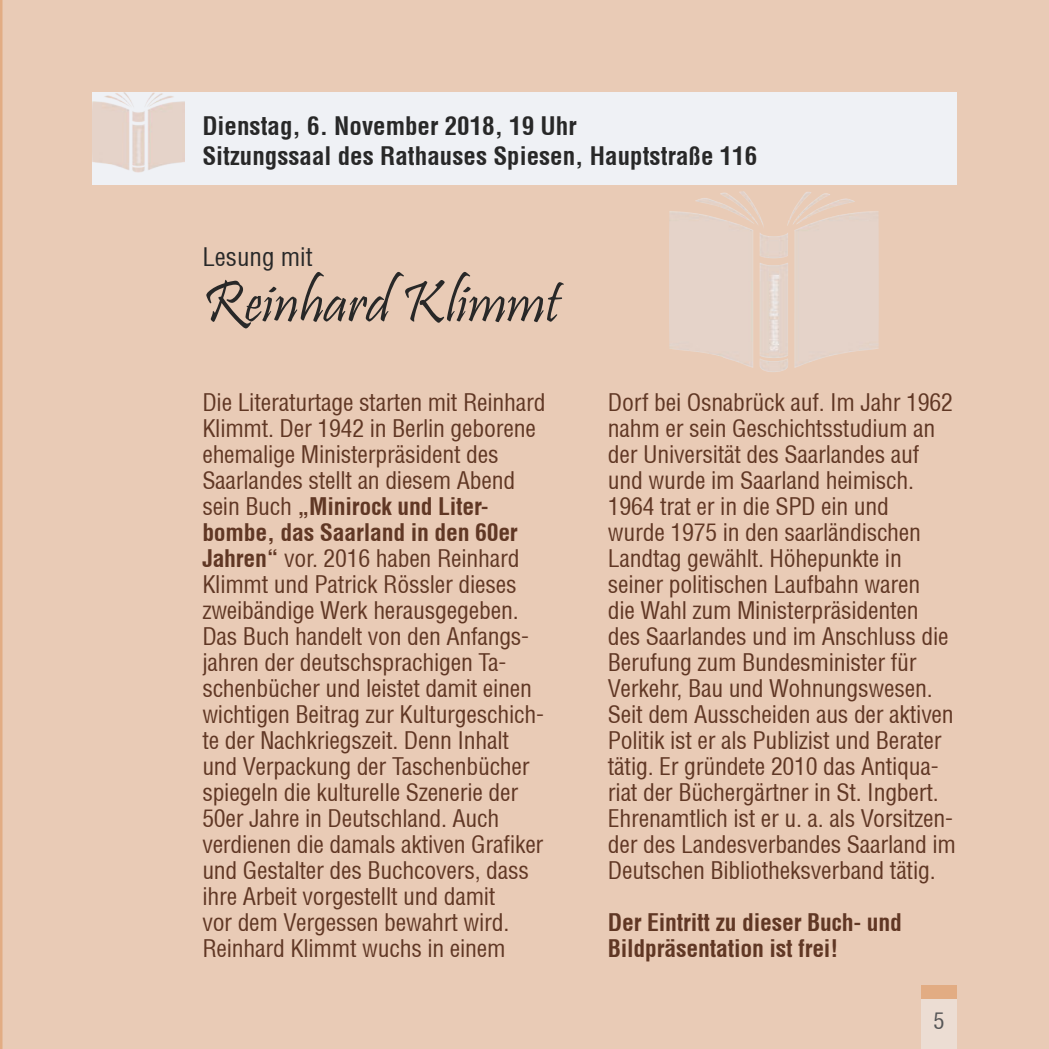
<style>
.page{position:relative;width:1049px;height:1049px;background:#e9cbb6}
.page>*{position:absolute;margin:0;border:0;box-sizing:border-box;transform-origin:0 0}
.t1{font:60px "Pristina";color:#282828}
.t2{font:700 25px "Helvetica Condensed";color:#282828}
.t3{font:25px "Helvetica Condensed";color:#282828}
.t4{font:23.75px/26px "Helvetica Condensed";letter-spacing:-.01em;color:#603724}
.t5{font:700 23.75px/26px "Helvetica Condensed";letter-spacing:-.01em;color:#603724}
.Seitenzahl{font:22.5px "Helvetica Condensed";color:#565657}
.s1{font-weight:700}
</style>
<div class="page">
<img style="left:670px;top:191px;width:209px;height:182px">
<div style="left:921px;top:985px;width:36px;height:64px;background:#e2ac83"></div>
<div style="left:921px;top:999px;width:36px;height:50px;background:#ecddd3"></div>
<div style="left:92px;top:92px;width:865px;height:92px;background:#eff1f5"></div>
<img style="left:92px;top:92px;width:92px;height:80px">
<p class="t2" style="left:202px;top:111px;width:376px">Dienstag, 6. November 2018, 19 Uhr</p>
<p class="t2" style="left:202px;top:141px;width:556px">Sitzungssaal des Rathauses Spiesen, Hauptstraße 116</p>
<p class="t3" style="left:202px;top:241px;width:112px">Lesung mit</p>
<p class="t1" style="left:202px;top:269px;width:358px">Reinhard Klimmt</p>
<p class="t4" style="left:202px;top:389px;width:345px">Die Literaturtage starten mit Reinhard Klimmt. Der 1942 in Berlin geborene ehemalige Ministerpräsident des Saarlandes stellt an diesem Abend sein Buch <span class="s1">„Minirock und Liter&shy;bombe, das Saarland in den 60er Jahren“</span> vor. 2016 haben Reinhard Klimmt und Patrick Rössler dieses zweibändige Werk herausgegeben.<br>Das Buch handelt von den Anfangs&shy;jahren der deutschsprachigen Ta&shy;schenbücher und leistet damit einen wichtigen Beitrag zur Kulturgeschich&shy;te der Nachkriegszeit. Denn Inhalt und Verpackung der Taschenbücher spiegeln die kulturelle Szenerie der 50er Jahre in Deutschland. Auch verdienen die damals aktiven Grafiker und Gestalter des Buchcovers, dass ihre Arbeit vorgestellt und damit<br>vor dem Vergessen bewahrt wird.<br>Reinhard Klimmt wuchs in einem</p>
<p class="t4" style="left:608px;top:389px;width:350px">Dorf bei Osnabrück auf. Im Jahr 1962 nahm er sein Geschichtsstudium an der Universität des Saarlandes auf und wurde im Saarland heimisch.<br>1964 trat er in die SPD ein und<br>wurde 1975 in den saarländischen Landtag gewählt. Höhepunkte in seiner politischen Laufbahn waren<br>die Wahl zum Ministerpräsidenten des Saarlandes und im Anschluss die Berufung zum Bundesminister für Verkehr, Bau und Wohnungswesen.<br>Seit dem Ausscheiden aus der aktiven Politik ist er als Publizist und Berater tätig. Er gründete 2010 das Antiqua&shy;riat der Büchergärtner in St. Ingbert.<br>Ehrenamtlich ist er u. a. als Vorsitzen&shy;der des Landesverbandes Saarland im Deutschen Bibliotheksverband tätig.</p>
<p class="t5" style="left:608px;top:909px;width:296px">Der Eintritt zu dieser Buch- und<br>Bildpräsentation ist frei!</p>
<p class="Seitenzahl" style="left:933px;top:1006px;width:13px">5</p>
</div>
